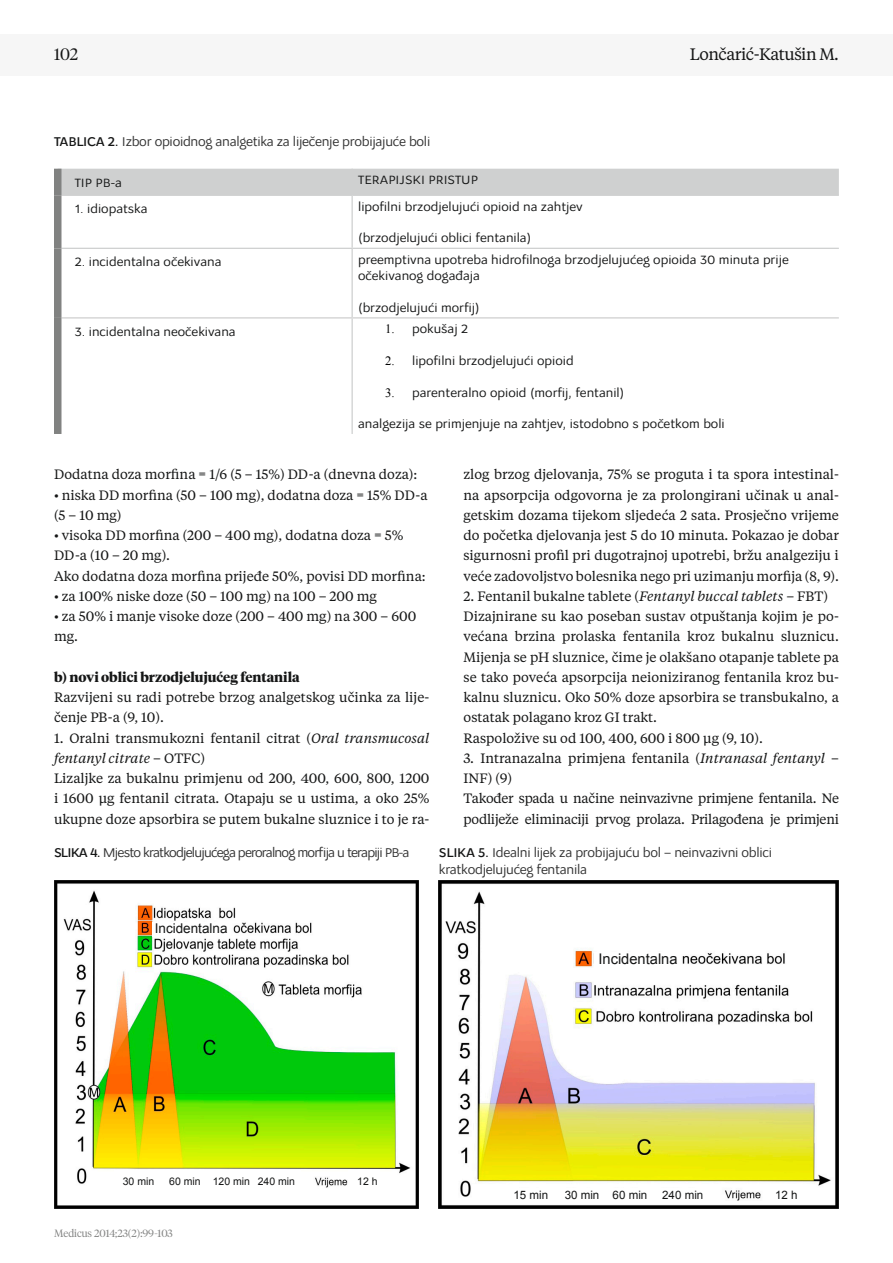
<style>
.page{position:relative;width:893px;height:1263px;background:#fff}
.page>*{position:absolute;margin:0;border:0;box-sizing:border-box;transform-origin:0 0}
.t1{font:16.5px "Tiempos Headline";letter-spacing:-.03em;color:#151616}
.t2{font:300 16.5px "Tiempos Headline";color:#151616}
.t3{font:14.7px "Arial";color:#151616}
.t4{font:13.5px/20.2px "Tiempos Headline";color:#151616}
.t5{font:13.5px/20.2px "Tiempos Headline";letter-spacing:-.02em;color:#151616}
.t6{font:13.5px/16.2px "Osnova Pro";letter-spacing:-.02em;color:#323232}
.t7{font:13.5px "Osnova Pro";letter-spacing:-.06em;color:#323232}
.t8{font:700 13.5px "Tiempos Headline";color:#151616}
.t9{font:13.5px "Arial";color:#151616}
.t10{font:12.75px/16.5px "Osnova Pro";color:#151616}
.t11{font:11.55px "Arial";color:#151616}
.t12{font:10.5px "Arial";color:#151616}
.t13{font:300 10.5px "Tiempos Headline";color:#818281}
.s1{font-weight:500;color:#151616}
.s2{font-family:"Times New Roman";color:#000}
.s3{font-style:italic}
</style>
<div class="page">
<div style="left:0;top:34px;width:893px;height:42px;background:#f6f6f6"></div>
<div style="left:62px;top:169px;width:777px;height:26px;background:#cfd0d0"></div>
<hr style="left:351px;top:169px;width:2px;height:26px;background:#cfd0d0">
<hr style="left:62px;top:195px;width:290px;height:1px;background:#cfd0d0">
<hr style="left:352px;top:195px;width:487px;height:1px;background:#cfd0d0">
<hr style="left:351px;top:196px;width:2px;height:52px;background:#cfd0d0">
<hr style="left:62px;top:248px;width:290px;height:1px;background:#cfd0d0">
<hr style="left:352px;top:248px;width:487px;height:1px;background:#cfd0d0">
<hr style="left:351px;top:249px;width:2px;height:68px;background:#cfd0d0">
<hr style="left:62px;top:317px;width:290px;height:1px;background:#cfd0d0">
<hr style="left:352px;top:317px;width:487px;height:1px;background:#cfd0d0">
<hr style="left:351px;top:318px;width:2px;height:116px;background:#cfd0d0">
<div style="left:54px;top:169px;width:8px;height:26px;background:#818281"></div>
<div style="left:54px;top:195px;width:8px;height:53px;background:#818281"></div>
<div style="left:54px;top:248px;width:8px;height:70px;background:#818281"></div>
<div style="left:54px;top:318px;width:8px;height:116px;background:#818281"></div>
<img style="left:54px;top:880px;width:364px;height:329px">
<img style="left:439px;top:880px;width:400px;height:329px">
<hr style="left:892px;top:1006px;width:1px;height:51px;background:#818281">
<div style="left:153px;top:922px;width:78px;height:14px;background:#fff"></div>
<div style="left:114px;top:1170px;width:186px;height:25px;background:#fff"></div>
<div style="left:510px;top:1188px;width:201px;height:15px;background:#fff"></div>
<div style="left:348px;top:1170px;width:32px;height:25px;background:#fff"></div>
<div style="left:770px;top:1184px;width:32px;height:19px;background:#fff"></div>
<div style="left:594px;top:952px;width:85px;height:15px;background:#fff"></div>
<p class="t2" style="left:54px;top:43px;width:26px">102</p>
<p class="t6" style="left:54px;top:133px;width:378px"><span class="s1">TABLICA 2.</span> Izbor opioidnog analgetika za liječenje probijajuće boli</p>
<p class="t1" style="left:690px;top:43px;width:151px">Lončarić-Katušin M.</p>
<p class="t10" style="left:75px;top:174px;width:49px">TIP PB-a</p>
<p class="t10" style="left:358px;top:172px;width:121px">TERAPIJSKI PRISTUP</p>
<p class="t10" style="left:75px;top:201px;width:74px">1. idiopatska</p>
<p class="t10" style="left:358px;top:198px;width:226px">lipofilni brzodjelujući opioid na zahtjev</p>
<p class="t10" style="left:358px;top:230px;width:175px">(brzodjelujući oblici fentanila)</p>
<p class="t10" style="left:75px;top:254px;width:148px">2. incidentalna očekivana</p>
<p class="t10" style="left:358px;top:251px;width:432px">preemptivna upotreba hidrofilnoga brzodjelujućeg opioida 30 minuta prije očekivanog događaja</p>
<p class="t10" style="left:358px;top:299px;width:123px">(brzodjelujući morfij)</p>
<p class="t10" style="left:75px;top:324px;width:162px">3. incidentalna neočekivana</p>
<p class="t10" style="left:385px;top:321px;width:85px"><span class="s2">1.</span> pokušaj 2</p>
<p class="t10" style="left:385px;top:353px;width:190px"><span class="s2">2.</span> lipofilni brzodjelujući opioid</p>
<p class="t10" style="left:385px;top:384px;width:241px"><span class="s2">3.</span> parenteralno opioid (morfij, fentanil)</p>
<p class="t10" style="left:358px;top:416px;width:368px">analgezija se primjenjuje na zahtjev, istodobno s početkom boli</p>
<p class="t4" style="left:54px;top:464px;width:365px">Dodatna doza morfina = 1/6 (5 – 15%) DD-a (dnevna doza):</p>
<p class="t4" style="left:54px;top:484px;width:375px">• niska DD morfina (50 – 100 mg), dodatna doza = 15% DD-a (5 – 10 mg)</p>
<p class="t4" style="left:54px;top:525px;width:373px">• visoka DD morfina (200 – 400 mg), dodatna doza = 5%<br>DD-a (10 – 20 mg).<br>Ako dodatna doza morfina prijeđe 50%, povisi DD morfina:</p>
<p class="t4" style="left:54px;top:585px;width:324px">• za 100% niske doze (50 – 100 mg) na 100 – 200 mg</p>
<p class="t4" style="left:54px;top:606px;width:364px">• za 50% i manje visoke doze (200 – 400 mg) na 300 – 600 mg.</p>
<p class="t8" style="left:54px;top:668px;width:247px">b) novi oblici brzodjelujućeg fentanila</p>
<p class="t4" style="left:54px;top:687px;width:377px">Razvijeni su radi potrebe brzog analgetskog učinka za lije&shy;čenje PB-a (9, 10).</p>
<p class="t4" style="left:54px;top:727px;width:377px">1. Oralni transmukozni fentanil citrat (<span class="s3">Oral transmucosal fentanyl citrate</span> – OTFC)<br>Lizaljke za bukalnu primjenu od 200, 400, 600, 800, 1200 i 1600 µg fentanil citrata. Otapaju se u ustima, a oko 25% ukupne doze apsorbira se putem bukalne sluznice i to je ra-</p>
<p class="t4" style="left:463px;top:464px;width:377px;text-align:justify">zlog brzog djelovanja, 75% se proguta i ta spora intestinal&shy;na apsorpcija odgovorna je za prolongirani učinak u anal&shy;getskim dozama tijekom sljedeća 2 sata. Prosječno vrijeme do početka djelovanja jest 5 do 10 minuta. Pokazao je dobar sigurnosni profil pri dugotrajnoj upotrebi, bržu analgeziju i veće zadovoljstvo bolesnika nego pri uzimanju morfija (8, 9).</p>
<p class="t4" style="left:463px;top:585px;width:377px">2. Fentanil bukalne tablete (<span class="s3">Fentanyl buccal tablets</span> – FBT)<br>Dizajnirane su kao poseban sustav otpuštanja kojim je po&shy;većana brzina prolaska fentanila kroz bukalnu sluznicu.<br>Mijenja se pH sluznice, čime je olakšano otapanje tablete pa se tako poveća apsorpcija neioniziranog fentanila kroz bu&shy;kalnu sluznicu. Oko 50% doze apsorbira se transbukalno, a ostatak polagano kroz GI trakt.<br>Raspoložive su od 100, 400, 600 i 800 µg (9, 10).</p>
<p class="t5" style="left:463px;top:747px;width:377px">3. Intranazalna primjena fentanila (<span class="s3">Intranasal fentanyl</span> – INF) (9)<br>Također spada u načine neinvazivne primjene fentanila. Ne podliježe eliminaciji prvog prolaza. Prilagođena je primjeni</p>
<p class="t7" style="left:54px;top:845px;width:357px"><span class="s1">SLIKA 4.</span> Mjesto kratkodjelujućega peroralnog morfija u terapiji PB-a</p>
<p class="t6" style="left:439px;top:845px;width:335px"><span class="s1">SLIKA 5.</span> Idealni lijek za probijajuću bol – neinvazivni oblici kratkodjelujućeg fentanila</p>
<p class="t9" style="left:155px;top:920px;width:74px">Incidentalna</p>
<p class="t12" style="left:123px;top:1174px;width:33px">30 min</p>
<p class="t12" style="left:169px;top:1174px;width:127px">60 min 120 min 240 min</p>
<p class="t13" style="left:54px;top:1226px;width:120px">Medicus 2014;23(2):99-103</p>
<p class="t12" style="left:357px;top:1174px;width:22px">12 h</p>
<p class="t3" style="left:598px;top:949px;width:81px">Incidentalna</p>
<p class="t11" style="left:513px;top:1187px;width:36px">15 min</p>
<p class="t11" style="left:565px;top:1187px;width:84px">30 min 60 min</p>
<p class="t11" style="left:662px;top:1187px;width:43px">240 min</p>
<p class="t11" style="left:775px;top:1187px;width:24px">12 h</p>
</div>
